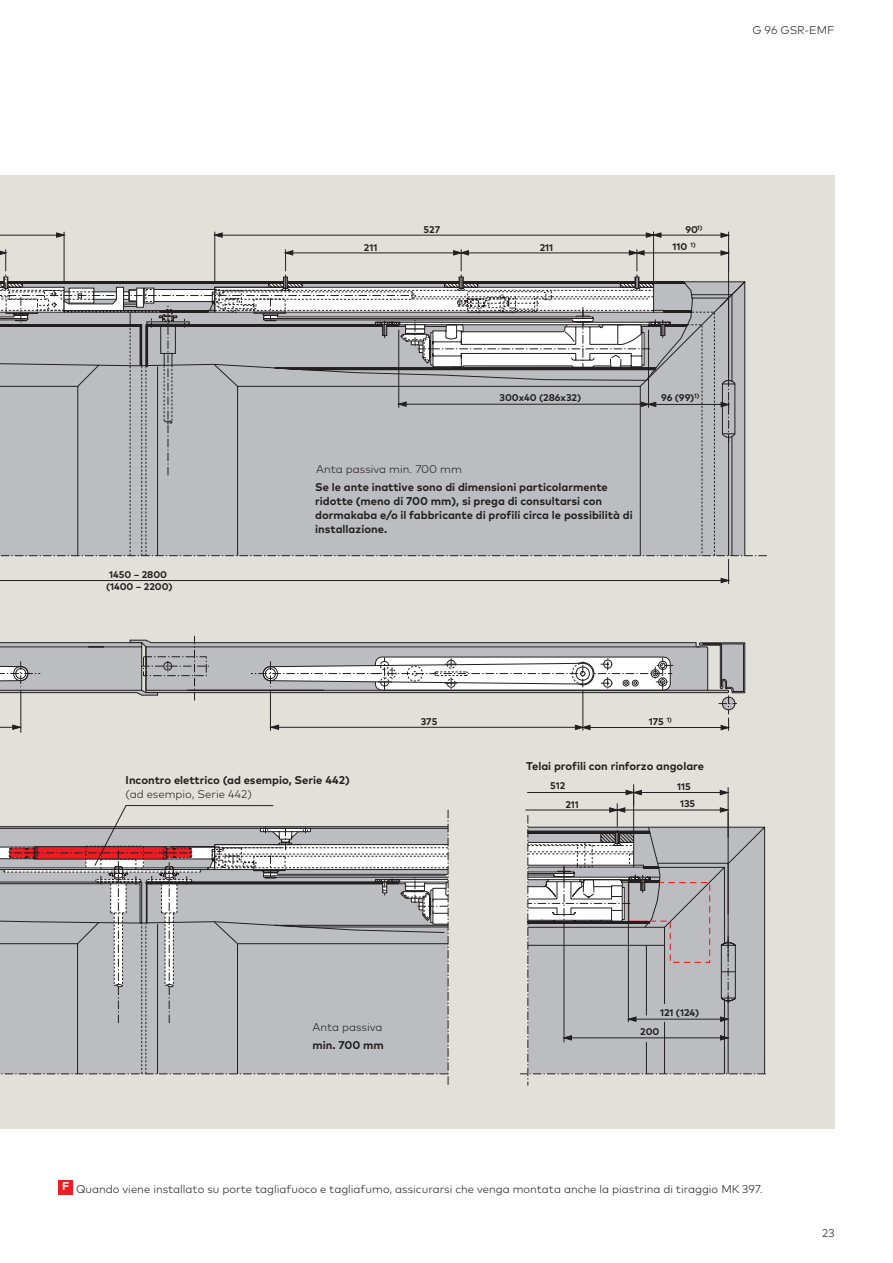
<style>
.page{position:relative;width:893px;height:1263px;background:#fff}
.page>*{position:absolute;margin:0;border:0;box-sizing:border-box;transform-origin:0 0}
.t1{font:700 11.25px/14.2px "Mark Pro";color:#231f20}
.t2{font:300 11.25px "Mark Pro";color:#231f20}
.t3{font:700 9.75px "Mark Pro";color:#231f20}
</style>
<div class="page">
<div style="left:0;top:175px;width:834px;height:954px;background:#e2e1d9"></div>
<hr style="left:0;top:691px;width:1px;height:42px;background:#231f20">
<hr style="left:21px;top:690px;width:1px;height:43px;background:#231f20">
<svg style="left:0;top:635px;width:745px;height:96px"></svg>
<svg style="left:0;top:231px;width:767px;height:353px"></svg>
<hr style="left:728px;top:787px;width:1px;height:51px;background:#231f20">
<hr style="left:633px;top:784px;width:1px;height:50px;background:#231f20">
<svg style="left:520px;top:789px;width:246px;height:296px"></svg>
<div style="left:58px;top:1180px;width:15px;height:14px;background:#ee1d23"></div>
<svg style="left:0;top:805px;width:449px;height:280px;background:#bab8b9"></svg>
<p class="t2" style="left:752px;top:21px;width:84px">G 96 GSR-EMF</p>
<p class="t3" style="left:424px;top:224px;width:18px">527</p>
<p class="t3" style="left:685px;top:224px;width:19px">90<sup>1)</sup></p>
<p class="t3" style="left:364px;top:242px;width:15px">211</p>
<p class="t3" style="left:540px;top:242px;width:15px">211</p>
<p class="t3" style="left:673px;top:241px;width:25px">110 <sup>1)</sup></p>
<p class="t3" style="left:109px;top:568px;width:60px">1450 – 2800</p>
<p class="t3" style="left:106px;top:581px;width:68px">(1400 – 2200)</p>
<p class="t3" style="left:499px;top:392px;width:83px">300x40 (286x32)</p>
<p class="t2" style="left:316px;top:460px;width:147px">Anta passiva min. 700 mm</p>
<p class="t1" style="left:315px;top:478px;width:319px">Se le ante inattive sono di dimensioni particolarmente ridotte (meno di 700 mm), si prega di consultarsi con dormakaba e/o il fabbricante di profili circa le possibilità di installazione.</p>
<p class="t3" style="left:661px;top:392px;width:40px">96 (99)<sup>1)</sup></p>
<p class="t3" style="left:421px;top:716px;width:18px">375</p>
<p class="t3" style="left:649px;top:716px;width:25px">175 <sup>1)</sup></p>
<p class="t1" style="left:526px;top:757px;width:179px">Telai profili con rinforzo angolare</p>
<p class="t1" style="left:126px;top:772px;width:226px">Incontro elettrico (ad esempio, Serie 442)</p>
<p class="t2" style="left:126px;top:786px;width:128px">(ad esempio, Serie 442)</p>
<p class="t3" style="left:550px;top:780px;width:17px">512</p>
<p class="t3" style="left:677px;top:781px;width:15px">115</p>
<p class="t3" style="left:565px;top:799px;width:15px">211</p>
<p class="t3" style="left:680px;top:798px;width:17px">135</p>
<p class="t2" style="left:312px;top:1018px;width:71px">Anta passiva</p>
<p class="t1" style="left:312px;top:1036px;width:73px">min. 700 mm</p>
<p class="t3" style="left:660px;top:1007px;width:41px">121 (124)</p>
<p class="t3" style="left:640px;top:1025px;width:21px">200</p>
<p class="t2" style="left:62px;top:1180px;width:702px"><sup>F</sup> Quando viene installato su porte tagliafuoco e tagliafumo, assicurarsi che venga montata anche la piastrina di tiraggio MK 397.</p>
<p class="t2" style="left:822px;top:1224px;width:14px">23</p>
</div>
